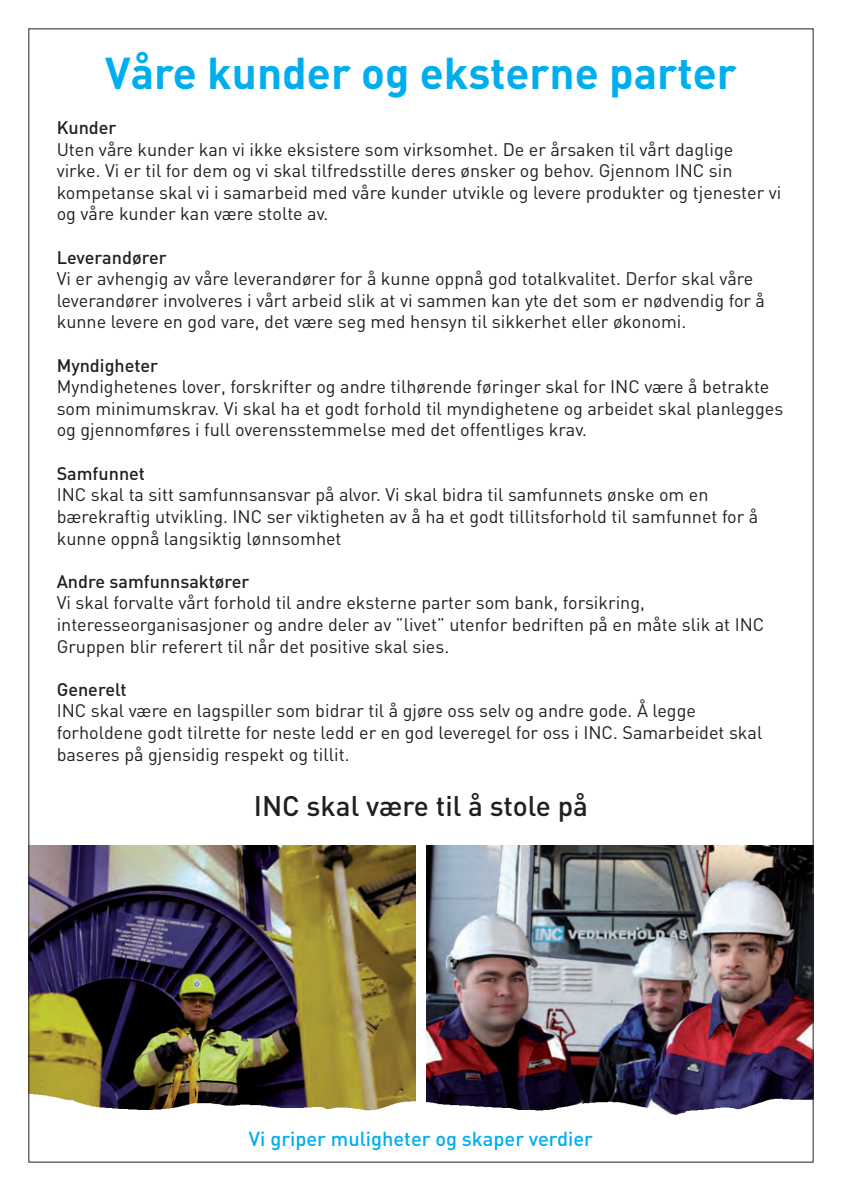
<style>
.page{position:relative;width:842px;height:1191px;background:#fff}
.page>*{position:absolute;margin:0;border:0;box-sizing:border-box;transform-origin:0 0}
.t1{font:700 44px "DIN";color:#00aeef}
.t2{font:500 28px "DIN";color:#231f20}
.t3{font:500 20px "DIN";color:#00aeef}
.t4{font:18px/21.6px "DIN";color:#231f20}
.t5{font:500 18px "DIN";color:#231f20}
</style>
<div class="page">
<img style="left:427px;top:845px;width:385px;height:247px">
<img style="left:30px;top:845px;width:385px;height:247px">
<img style="left:30px;top:1092px;width:782px;height:23px">
<h1 class="t1" style="left:105px;top:44px;width:633px">Våre kunder og eksterne parter</h1>
<p class="t5" style="left:57px;top:115px;width:61px">Kunder</p>
<p class="t4" style="left:57px;top:139px;width:726px">Uten våre kunder kan vi ikke eksistere som virksomhet. De er årsaken til vårt daglige virke. Vi er til for dem og vi skal tilfredsstille deres ønsker og behov. Gjennom INC sin kompetanse skal vi i samarbeid med våre kunder utvikle og levere produkter og tjenester vi og våre kunder kan være stolte av.</p>
<p class="t5" style="left:57px;top:245px;width:111px">Leverandører</p>
<p class="t4" style="left:57px;top:268px;width:710px">Vi er avhengig av våre leverandører for å kunne oppnå god totalkvalitet. Derfor skal våre leverandører involveres i vårt arbeid slik at vi sammen kan yte det som er nødvendig for å kunne levere en god vare, det være seg med hensyn til sikkerhet eller økonomi.</p>
<p class="t5" style="left:57px;top:353px;width:103px">Myndigheter</p>
<p class="t4" style="left:57px;top:376px;width:728px">Myndighetenes lover, forskrifter og andre tilhørende føringer skal for INC være å betrakte som minimumskrav. Vi skal ha et godt forhold til myndighetene og arbeidet skal planlegges og gjennomføres i full overensstemmelse med det offentliges krav.</p>
<p class="t5" style="left:57px;top:461px;width:90px">Samfunnet</p>
<p class="t4" style="left:57px;top:484px;width:703px">INC skal ta sitt samfunnsansvar på alvor. Vi skal bidra til samfunnets ønske om en bærekraftig utvikling. INC ser viktigheten av å ha et godt tillitsforhold til samfunnet for å kunne oppnå langsiktig lønnsomhet</p>
<p class="t5" style="left:57px;top:569px;width:194px">Andre samfunnsaktører</p>
<p class="t4" style="left:57px;top:592px;width:709px">Vi skal forvalte vårt forhold til andre eksterne parter som bank, forsikring, interesseorganisasjoner og andre deler av ”livet” utenfor bedriften på en måte slik at INC<br>Gruppen blir referert til når det positive skal sies.</p>
<p class="t5" style="left:57px;top:677px;width:72px">Generelt</p>
<p class="t4" style="left:57px;top:700px;width:707px">INC skal være en lagspiller som bidrar til å gjøre oss selv og andre gode. Å legge forholdene godt tilrette for neste ledd er en god leveregel for oss i INC. Samarbeidet skal baseres på gjensidig respekt og tillit.</p>
<h2 class="t2" style="left:254px;top:787px;width:336px">INC skal være til å stole på</h2>
<p class="t3" style="left:249px;top:1125px;width:345px">Vi griper muligheter og skaper verdier</p>
</div>
